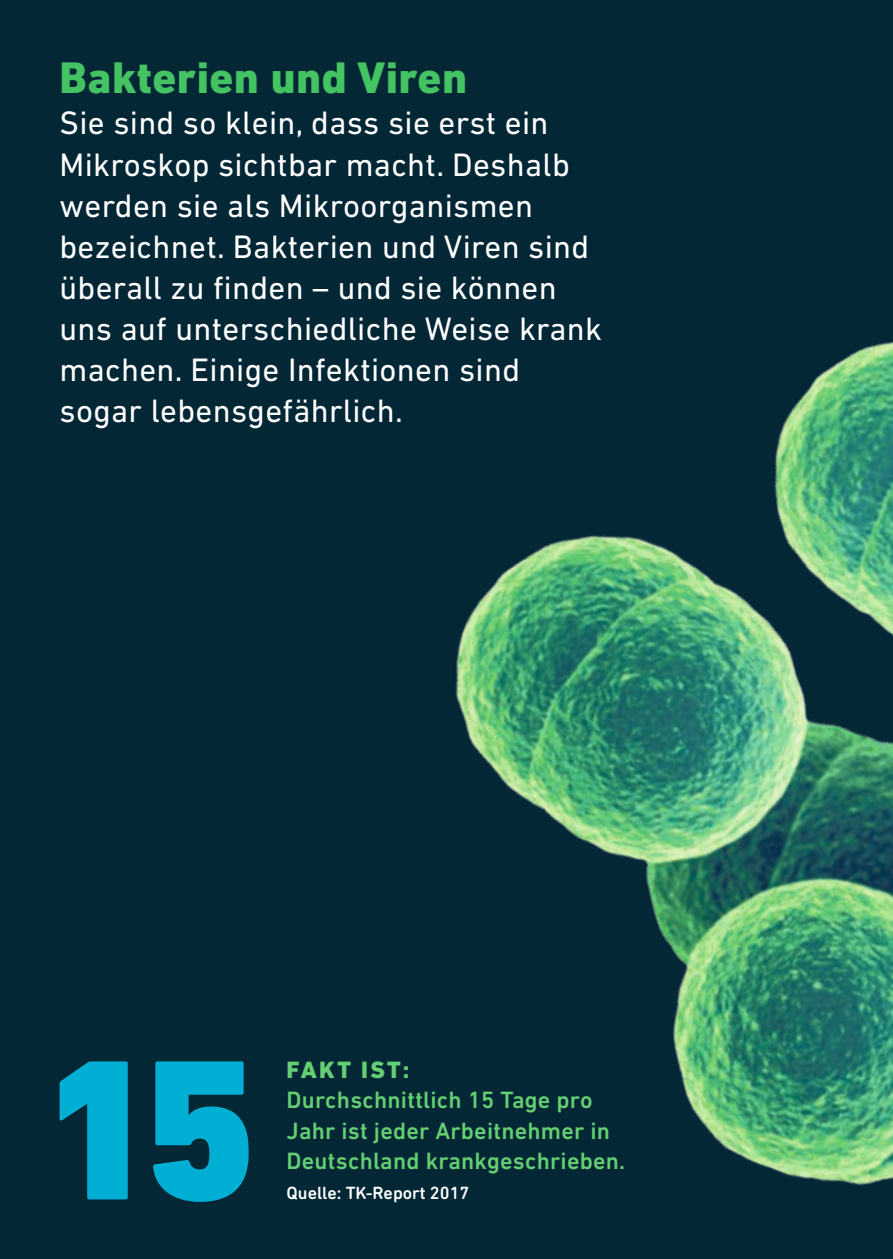
<style>
.page{position:relative;width:893px;height:1259px;background:#042736}
.page>*{position:absolute;margin:0;border:0;box-sizing:border-box;transform-origin:0 0}
.t1{font:900 202.8px "DIN Next LT Pro";color:#00afd3}
.t2{font:800 45px "DIN Next LT Pro";letter-spacing:.01em;color:#44c362}
.t3{font:33px/41.1px "DIN Next LT Pro";letter-spacing:.01em;color:#fff}
.t4{font:500 24px/30.6px "DIN Next LT Pro";letter-spacing:.01em;color:#64d072}
.t5{font:800 24px "DIN Next LT Pro";letter-spacing:.1em;color:#64d072}
.t6{font:500 18px "DIN Next Rounded LT Pro";color:#fff}
</style>
<div class="page">
<img style="left:455px;top:341px;width:438px;height:845px">
<h2 class="t2" style="left:60px;top:51px;width:409px">Bakterien und Viren</h2>
<p class="t3" style="left:60px;top:102px;width:544px">Sie sind so klein, dass sie erst ein Mikroskop sichtbar macht. Deshalb werden sie als Mikroorganismen bezeichnet. Bakterien und Viren sind überall zu finden – und sie können uns auf unterschiedliche Weise krank machen. Einige Infektionen sind sogar lebensgefährlich.</p>
<h1 class="t1" style="left:43px;top:1009px;width:216px">15</h1>
<p class="t5" style="left:287px;top:1055px;width:125px">FAKT IST:</p>
<p class="t4" style="left:287px;top:1084px;width:340px">Durchschnittlich 15 Tage pro<br>Jahr ist jeder Arbeitnehmer in<br>Deutschland krankgeschrieben.</p>
<p class="t6" style="left:287px;top:1182px;width:184px">Quelle: TK-Report 2017</p>
</div>
